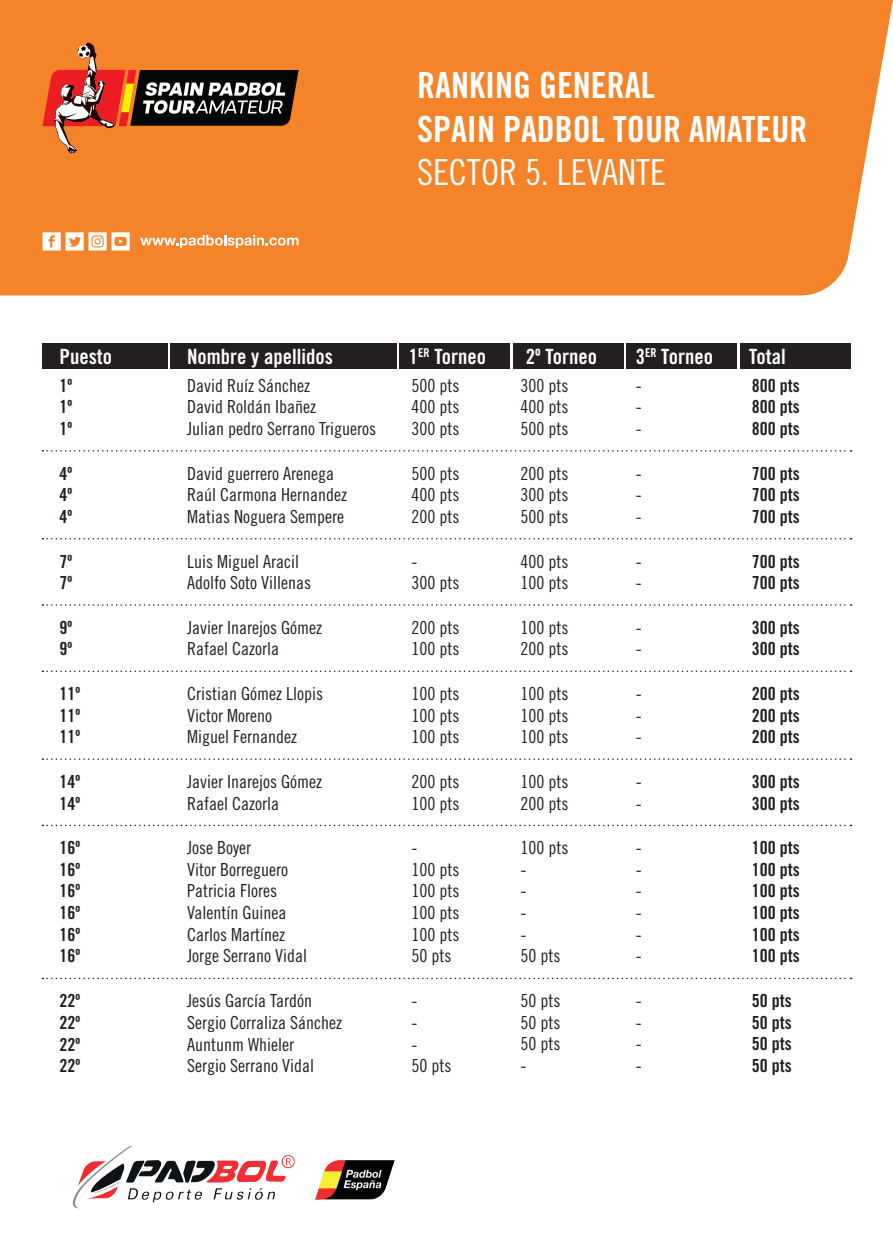
<style>
.page{position:relative;width:893px;height:1254px;background:#fff}
.page>*{position:absolute;margin:0;border:0;box-sizing:border-box;transform-origin:0 0}
.t1{font:36px/43.2px "Trade Gothic LT Std Bd Cn 20";color:#fff}
.t2{font:36px "Trade Gothic LT Std Cn 18";color:#fff}
.t3{font:21px "Trade Gothic LT Std Bd Cn 20";color:#fff}
.t4{font:18px/21.6px "Trade Gothic LT Std Cn 18";color:#231f20}
.t5{font:18px/21.6px "Trade Gothic LT Std Bd Cn 20";color:#231f20;text-align:justify}
.t6{font:12.3px "Trade Gothic LT Std Bd Cn 20";color:#fff}
.s1{font-size:21px}
</style>
<div class="page">
<div style="left:0;top:0;width:893px;height:295px;background:#f5832a"></div>
<svg style="left:43px;top:42px;width:256px;height:111px;background:#b36435"></svg>
<svg style="left:43px;top:232px;width:87px;height:18px"></svg>
<svg style="left:140px;top:235px;width:159px;height:13px"></svg>
<div style="left:43px;top:343px;width:125px;height:26px;background:#231f20"></div>
<div style="left:400px;top:343px;width:110px;height:26px;background:#231f20"></div>
<div style="left:626px;top:343px;width:111px;height:26px;background:#231f20"></div>
<div style="left:740px;top:343px;width:110px;height:26px;background:#231f20"></div>
<div style="left:513px;top:343px;width:111px;height:26px;background:#231f20"></div>
<div style="left:171px;top:343px;width:226px;height:26px;background:#231f20"></div>
<svg style="left:43px;top:450px;width:808px;height:1px"></svg>
<svg style="left:43px;top:538px;width:808px;height:1px"></svg>
<svg style="left:43px;top:758px;width:808px;height:1px"></svg>
<svg style="left:43px;top:604px;width:808px;height:1px"></svg>
<svg style="left:43px;top:670px;width:808px;height:2px"></svg>
<svg style="left:43px;top:824px;width:808px;height:2px"></svg>
<svg style="left:43px;top:977px;width:808px;height:2px"></svg>
<img style="left:72px;top:1146px;width:323px;height:63px">
<p class="t3" style="left:60px;top:343px;width:54px">Puesto</p>
<p class="t5" style="left:60px;top:374px;width:14px">1º 1º 1º</p>
<p class="t5" style="left:60px;top:462px;width:14px">4º 4º 4º</p>
<p class="t5" style="left:60px;top:550px;width:14px">7º<br>7º</p>
<p class="t5" style="left:60px;top:616px;width:14px">9º<br>9º</p>
<p class="t5" style="left:60px;top:682px;width:22px">11º 11º 11º</p>
<p class="t5" style="left:60px;top:770px;width:22px">14º<br>14º</p>
<p class="t5" style="left:60px;top:836px;width:22px">16º 16º 16º 16º 16º 16º</p>
<p class="t5" style="left:60px;top:989px;width:22px">22º 22º 22º 22º</p>
<h1 class="t1" style="left:417px;top:64px;width:392px">RANKING GENERAL<br>SPAIN PADBOL TOUR AMATEUR</h1>
<h1 class="t2" style="left:417px;top:150px;width:251px">SECTOR 5. LEVANTE</h1>
<p class="t3" style="left:187px;top:343px;width:147px">Nombre y apellidos</p>
<p class="t4" style="left:187px;top:374px;width:190px">David Ruíz Sánchez<br>David Roldán Ibañez<br>Julian pedro Serrano Trigueros</p>
<p class="t4" style="left:187px;top:462px;width:161px">David guerrero Arenega<br>Raúl Carmona Hernandez<br>Matias Noguera Sempere</p>
<p class="t4" style="left:187px;top:550px;width:125px">Luis Miguel Aracil<br>Adolfo Soto Villenas</p>
<p class="t4" style="left:187px;top:616px;width:136px">Javier Inarejos Gómez<br>Rafael Cazorla</p>
<p class="t4" style="left:187px;top:682px;width:137px">Cristian Gómez Llopis<br>Victor Moreno<br>Miguel Fernandez</p>
<p class="t4" style="left:187px;top:770px;width:136px">Javier Inarejos Gómez<br>Rafael Cazorla</p>
<p class="t4" style="left:187px;top:836px;width:121px">Jose Boyer<br>Vitor Borreguero<br>Patricia Flores<br>Valentín Guinea<br>Carlos Martínez<br>Jorge Serrano Vidal</p>
<p class="t4" style="left:187px;top:989px;width:156px">Jesús García Tardón<br>Sergio Corraliza Sánchez<br>Auntunm Whieler<br>Sergio Serrano Vidal</p>
<p class="t3" style="left:409px;top:343px;width:79px">1<sup>ER</sup> Torneo</p>
<p class="t6" style="left:636px;top:345px;width:22px"><span class="s1">3</span>ER</p>
<p class="t3" style="left:526px;top:343px;width:73px">2º Torneo</p>
<p class="t3" style="left:661px;top:343px;width:53px">Torneo</p>
<p class="t3" style="left:749px;top:343px;width:38px">Total</p>
<p class="t4" style="left:412px;top:374px;width:49px;text-align:justify">500 pts 400 pts 300 pts</p>
<p class="t4" style="left:412px;top:462px;width:49px;text-align:justify">500 pts 400 pts 200 pts</p>
<p class="t4" style="left:412px;top:550px;width:49px">-<br>300 pts</p>
<p class="t4" style="left:412px;top:616px;width:49px">200 pts<br>100 pts</p>
<p class="t4" style="left:412px;top:682px;width:49px;text-align:justify">100 pts 100 pts 100 pts</p>
<p class="t4" style="left:412px;top:770px;width:49px">200 pts<br>100 pts</p>
<p class="t4" style="left:412px;top:836px;width:49px">-<br>100 pts<br>100 pts<br>100 pts<br>100 pts<br>50 pts</p>
<p class="t4" style="left:412px;top:989px;width:41px">-<br>-<br>-<br>50 pts</p>
<p class="t4" style="left:520px;top:374px;width:49px;text-align:justify">300 pts 400 pts 500 pts</p>
<p class="t4" style="left:636px;top:374px;width:7px;text-align:justify">- - -</p>
<p class="t4" style="left:520px;top:462px;width:49px;text-align:justify">200 pts 300 pts 500 pts</p>
<p class="t4" style="left:636px;top:462px;width:7px;text-align:justify">- - -</p>
<p class="t4" style="left:520px;top:550px;width:49px">400 pts<br>100 pts</p>
<p class="t4" style="left:520px;top:616px;width:49px">100 pts<br>200 pts</p>
<p class="t4" style="left:520px;top:682px;width:49px;text-align:justify">100 pts 100 pts 100 pts</p>
<p class="t4" style="left:520px;top:770px;width:49px">100 pts<br>200 pts</p>
<p class="t4" style="left:520px;top:836px;width:49px">100 pts -<br>-<br>-<br>-<br>50 pts</p>
<p class="t4" style="left:520px;top:989px;width:41px;text-align:justify">50 pts 50 pts 50 pts -</p>
<p class="t4" style="left:636px;top:550px;width:7px">- -</p>
<p class="t4" style="left:636px;top:616px;width:7px">- -</p>
<p class="t4" style="left:636px;top:682px;width:7px;text-align:justify">- - -</p>
<p class="t4" style="left:636px;top:770px;width:7px">- -</p>
<p class="t4" style="left:636px;top:836px;width:7px;text-align:justify">- - - - - -</p>
<p class="t4" style="left:636px;top:989px;width:7px;text-align:justify">- - - -</p>
<p class="t5" style="left:752px;top:374px;width:49px">800 pts 800 pts 800 pts</p>
<p class="t5" style="left:752px;top:462px;width:49px">700 pts 700 pts 700 pts</p>
<p class="t5" style="left:752px;top:550px;width:49px">700 pts<br>700 pts</p>
<p class="t5" style="left:752px;top:616px;width:49px">300 pts<br>300 pts</p>
<p class="t5" style="left:752px;top:682px;width:49px">200 pts 200 pts 200 pts</p>
<p class="t5" style="left:752px;top:770px;width:49px">300 pts<br>300 pts</p>
<p class="t5" style="left:752px;top:836px;width:49px">100 pts 100 pts 100 pts 100 pts 100 pts 100 pts</p>
<p class="t5" style="left:752px;top:989px;width:41px">50 pts 50 pts 50 pts 50 pts</p>
</div>
